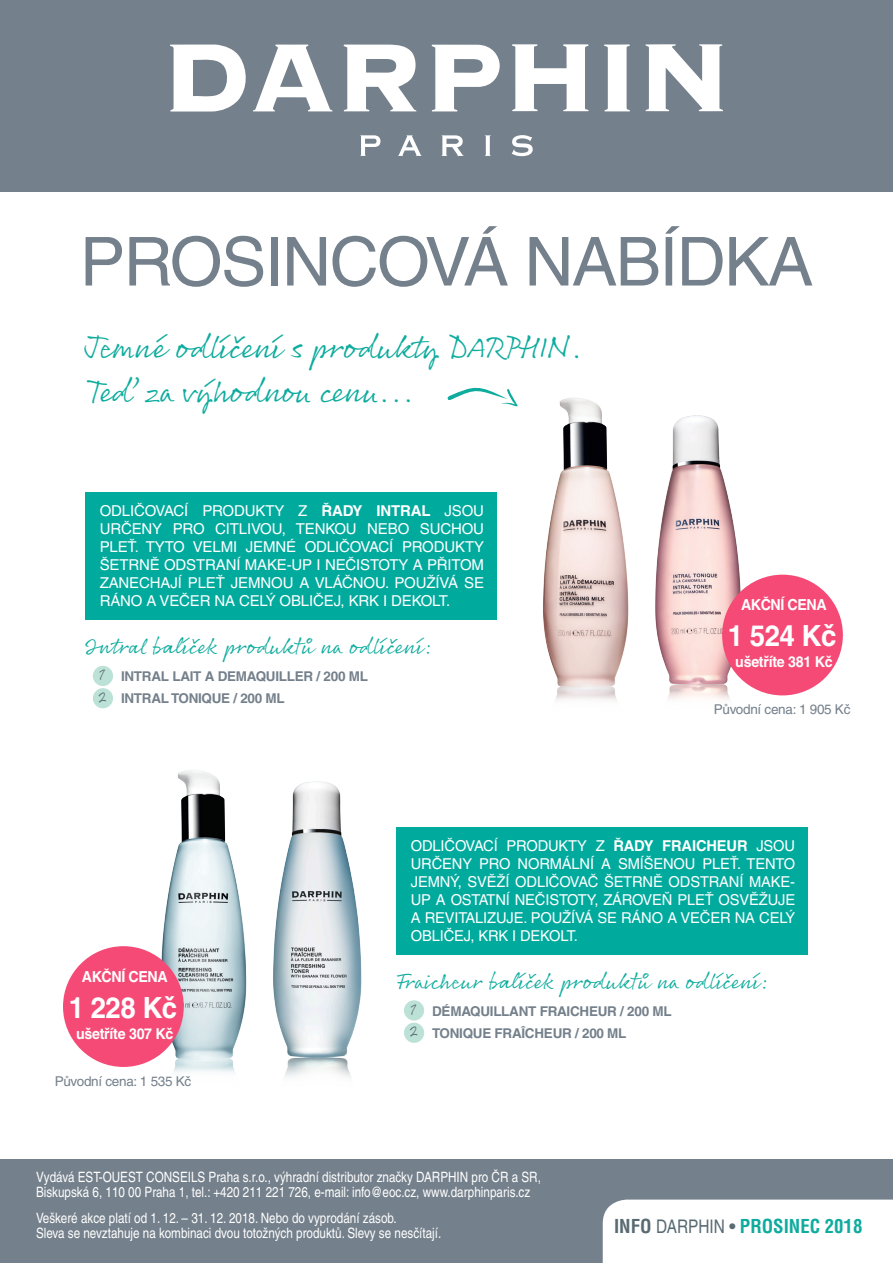
<style>
.page{position:relative;width:893px;height:1263px;background:#fff}
.page>*{position:absolute;margin:0;border:0;box-sizing:border-box;transform-origin:0 0}
.t1{font:condensed 67.5px "Helvetica CE";letter-spacing:-.02em;color:#74808b;scale:1.23 1}
.t2{font:33px/43.5px "Rollerscript Smooth";letter-spacing:-.01em;color:#0eac9e}
.t3{font:700 29.1px "Helvetica CE";letter-spacing:-.02em;color:#fff;scale:.95 1}
.t4{font:22.5px "Rollerscript Smooth";color:#0eac9e}
.t5{font:700 condensed 18.75px "Helvetica CE";color:#0eac9e}
.t6{font:17.1px "Rollerscript Smooth";color:#586a72}
.t7{font:700 15.15px "Helvetica CE";letter-spacing:-.03em;color:#fff;scale:.94 1}
.t8{font:15px/18px "Helvetica CE";letter-spacing:-.01em;color:#fff;text-align:justify}
.t9{font:700 15px "Helvetica CE";letter-spacing:-.02em;color:#fff;scale:.95 1}
.t10{font:condensed 14.25px/14.9px "Helvetica CE";color:#fff}
.t11{font:700 13.5px "Helvetica CE";letter-spacing:-.02em;color:#74808b}
.t12{font:13.5px "Helvetica CE";letter-spacing:-.02em;color:#74808b}
.s1{font-weight:700}
.s2{color:#586a72}
.s3{font-weight:400;color:#586a72}
.s4{font-weight:400;font-stretch:normal;color:#586a72}
</style>
<div class="page">
<div style="left:0;top:0;width:893px;height:191px;background:#74808b"></div>
<div style="left:0;top:1160px;width:893px;height:103px;background:#74808b"></div>
<div style="left:603px;top:1199px;width:290px;height:64px;background:#fff"></div>
<div style="left:85px;top:492px;width:412px;height:128px;background:#00ab9e"></div>
<div style="left:93px;top:666px;width:20px;height:20px;background:#bce1d6;border-radius:50%"></div>
<div style="left:93px;top:688px;width:20px;height:20px;background:#bce1d6;border-radius:50%"></div>
<div style="left:396px;top:827px;width:412px;height:127px;background:#00ab9e"></div>
<div style="left:404px;top:1000px;width:20px;height:20px;background:#bce1d6;border-radius:50%"></div>
<div style="left:404px;top:1023px;width:20px;height:20px;background:#bce1d6;border-radius:50%"></div>
<svg style="left:645px;top:44px;width:78px;height:67px"></svg>
<svg style="left:512px;top:44px;width:77px;height:67px"></svg>
<svg style="left:604px;top:44px;width:26px;height:67px"></svg>
<svg style="left:343px;top:45px;width:74px;height:66px"></svg>
<svg style="left:170px;top:45px;width:163px;height:67px"></svg>
<svg style="left:431px;top:45px;width:69px;height:66px"></svg>
<svg style="left:360px;top:135px;width:20px;height:21px"></svg>
<svg style="left:398px;top:135px;width:24px;height:21px"></svg>
<svg style="left:442px;top:135px;width:22px;height:21px"></svg>
<svg style="left:485px;top:135px;width:6px;height:21px"></svg>
<svg style="left:512px;top:135px;width:21px;height:21px"></svg>
<svg style="left:447px;top:387px;width:71px;height:20px"></svg>
<img style="left:677px;top:415px;width:87px;height:284px">
<img style="left:543px;top:398px;width:134px;height:302px">
<img style="left:295px;top:781px;width:67px;height:297px">
<img style="left:137px;top:770px;width:158px;height:307px">
<div style="left:722px;top:575px;width:121px;height:120px;background:#f54a75;border-radius:50%"></div>
<div style="left:63px;top:946px;width:121px;height:121px;background:#f54a75;border-radius:50%"></div>
<p class="t1" style="left:80px;top:223px;width:598px">PROSINCOVÁ NABÍDKA</p>
<p class="t2" style="left:85px;top:324px;width:499px">Jemné odlíčení s produkty DARPHIN.<br>Teď za výhodnou cenu...</p>
<p class="t8" style="left:100px;top:502px;width:386px">ODLIČOVACÍ PRODUKTY Z <span class="s1">ŘADY INTRAL</span> JSOU URČENY PRO CITLIVOU, TENKOU NEBO SUCHOU PLEŤ. TYTO VELMI JEMNÉ ODLIČOVACÍ PRODUKTY ŠETRNĚ ODSTRANÍ MAKE-UP I NEČISTOTY A PŘITOM ZANECHAJÍ PLEŤ JEMNOU A VLÁČNOU. POUŽÍVÁ SE RÁNO A VEČER NA CELÝ OBLIČEJ, KRK I DEKOLT.</p>
<p class="t4" style="left:85px;top:632px;width:349px">Intral balíček produktů na odlíčení:</p>
<p class="t6" style="left:99px;top:663px;width:8px">1</p>
<p class="t6" style="left:98px;top:686px;width:10px">2</p>
<p class="t11" style="left:121px;top:668px;width:248px">INTRAL LAIT A DEMAQUILLER / 200 ML</p>
<p class="t11" style="left:121px;top:691px;width:165px">INTRAL TONIQUE / 200 ML</p>
<p class="t7" style="left:741px;top:596px;width:93px">AKČNÍ CENA</p>
<p class="t3" style="left:728px;top:619px;width:116px">1 524 Kč</p>
<p class="t9" style="left:735px;top:653px;width:104px">ušetříte 381 Kč</p>
<p class="t12" style="left:714px;top:702px;width:138px">Původní cena: 1 905 Kč</p>
<p class="t7" style="left:82px;top:968px;width:93px">AKČNÍ CENA</p>
<p class="t3" style="left:69px;top:990px;width:116px">1 228 Kč</p>
<p class="t9" style="left:76px;top:1025px;width:104px">ušetříte 307 Kč</p>
<p class="t12" style="left:55px;top:1073px;width:138px">Původní cena: 1 535 Kč</p>
<p class="t8" style="left:411px;top:837px;width:386px">ODLIČOVACÍ PRODUKTY Z <span class="s1">ŘADY FRAICHEUR</span> JSOU URČENY PRO NORMÁLNÍ A SMÍŠENOU PLEŤ. TENTO JEMNÝ, SVĚŽÍ ODLIČOVAČ ŠETRNĚ ODSTRANÍ MAKE-UP A OSTATNÍ NEČISTOTY, ZÁROVEŇ PLEŤ OSVĚŽUJE A REVITALIZUJE. POUŽÍVÁ SE RÁNO A VEČER NA CELÝ OBLIČEJ, KRK I DEKOLT.</p>
<p class="t4" style="left:396px;top:967px;width:374px">Fraicheur balíček produktů na odlíčení:</p>
<p class="t6" style="left:410px;top:998px;width:8px">1</p>
<p class="t6" style="left:409px;top:1020px;width:10px">2</p>
<p class="t11" style="left:432px;top:1003px;width:241px">DÉMAQUILLANT FRAICHEUR / 200 ML</p>
<p class="t11" style="left:432px;top:1025px;width:196px">TONIQUE FRAÎCHEUR / 200 ML</p>
<p class="t10" style="left:36px;top:1170px;width:506px">Vydává EST-OUEST CONSEILS Praha s.r.o., výhradní distributor značky DARPHIN pro ČR a SR,<br>Biskupská 6, 110 00 Praha 1, tel.: +420 211 221 726, e-mail: info@eoc.cz, www.darphinparis.cz</p>
<p class="t10" style="left:36px;top:1210px;width:362px">Veškeré akce platí od 1. 12. – 31. 12. 2018. Nebo do vyprodání zásob.</p>
<p class="t10" style="left:36px;top:1225px;width:407px">Sleva se nevztahuje na kombinaci dvou totožných produktů. Slevy se nesčítají.</p>
<p class="t5" style="left:614px;top:1215px;width:250px"><span class="s2">INFO</span> <span class="s3">DARPHIN</span> <span class="s4">•</span> PROSINEC 2018</p>
</div>
